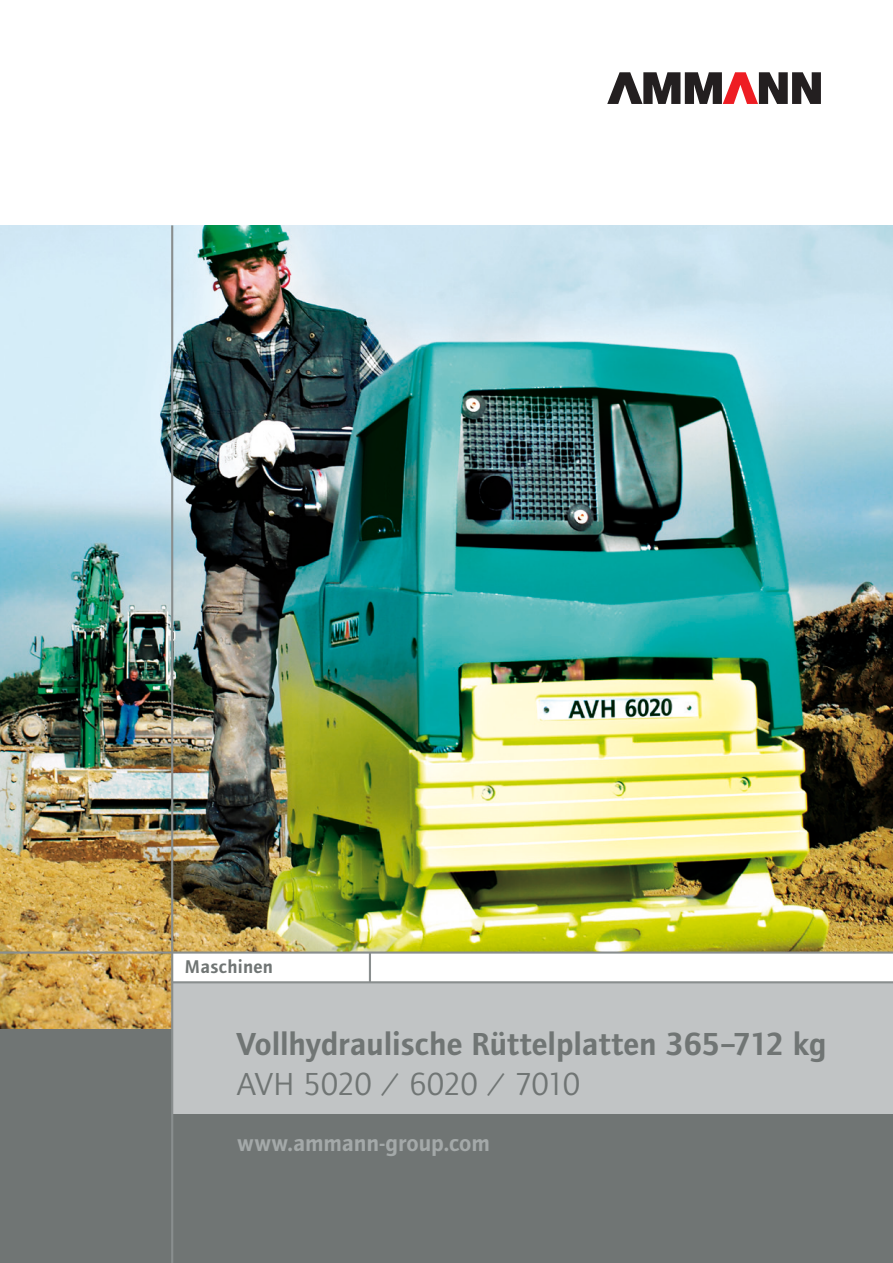
<style>
.page{position:relative;width:893px;height:1263px;background:#fff}
.page>*{position:absolute;margin:0;border:0;box-sizing:border-box;transform-origin:0 0}
.t1{font:600 33px "Foundry Journal";letter-spacing:-.005em;color:#707574}
.t2{font:33px "Foundry Journal";letter-spacing:-.03em;color:#707574}
._04_Title_Foundry_Jo{font:600 24px "Foundry Journal";letter-spacing:-.005em;color:#a4a9a9}
.Bereichsbezeichnung{font:600 19.2px "Foundry Journal";letter-spacing:.015em;color:#707574}
</style>
<div class="page">
<img style="left:0;top:225px;width:893px;height:804px">
<svg style="left:607px;top:72px;width:214px;height:32px"></svg>
<div style="left:0;top:1029px;width:893px;height:234px;background:#707574"></div>
<div style="left:172px;top:982px;width:721px;height:132px;background:#c1c4c5"></div>
<div style="left:172px;top:952px;width:721px;height:30px;background:#fff"></div>
<hr style="left:172px;top:981px;width:721px;height:2px;background:#898e8e">
<hr style="left:369px;top:952px;width:2px;height:30px;background:#898e8e">
<hr style="left:0;top:951px;width:893px;height:3px;background:#898e8e">
<hr style="left:171px;top:225px;width:2px;height:1038px;background:#898e8e">
<p class="Bereichsbezeichnung" style="left:185px;top:955px;width:89px">Maschinen</p>
<p class="t1" style="left:237px;top:1025px;width:591px">Vollhydraulische Rüttelplatten 365–712 kg</p>
<p class="t2" style="left:237px;top:1065px;width:345px">AVH 5020 / 6020 / 7010</p>
<p class="_04_Title_Foundry_Jo" style="left:237px;top:1129px;width:254px">www.ammann-group.com</p>
</div>
